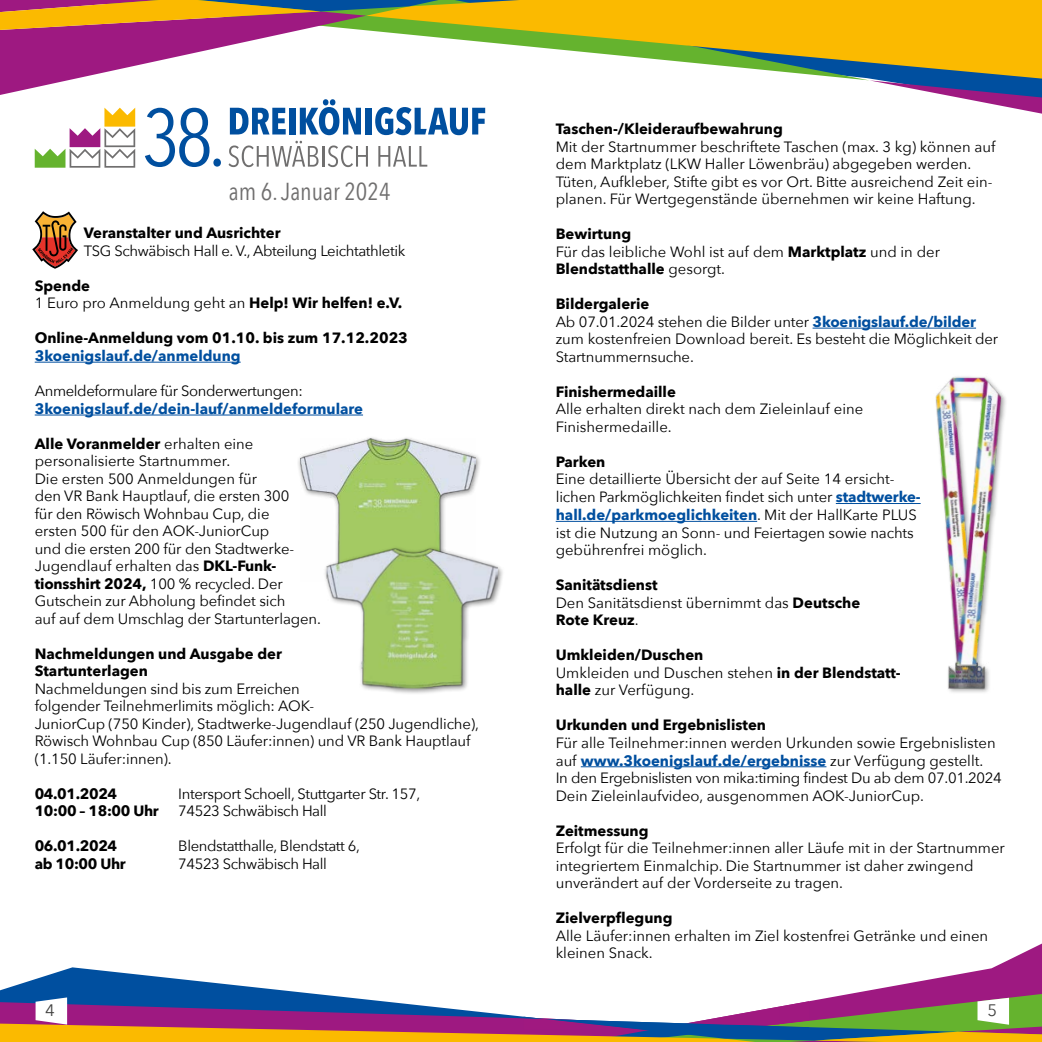
<style>
.page{position:relative;width:1042px;height:1042px;background:#fff}
.page>*{position:absolute;margin:0;border:0;box-sizing:border-box;transform-origin:0 0}
.t1{font:24.5px "Avenir Next Condensed";color:#706f6f}
.t2{font:16.62px "Avenir Next";color:#424241}
.t3{font:14.88px/17.5px "Avenir Next";letter-spacing:-.01em;color:#000}
.t4{font:700 14.88px/17.5px "Avenir Next";color:#000}
.t5{font:700 14.88px "Avenir Next";color:#004f9f}
.t6{font:700 14.88px "Avenir Next";letter-spacing:-.025em;color:#000}
.s1{font-weight:400}
.s2{font-weight:700}
.s3{font-weight:700;color:#004f9f}
</style>
<div class="page">
<svg style="left:994px;top:943px;width:48px;height:24px"></svg>
<svg style="left:0;top:967px;width:1042px;height:75px"></svg>
<img style="left:561px;top:1019px;width:163px;height:5px">
<svg style="left:0;top:0;width:1042px;height:168px"></svg>
<hr style="left:35px;top:362px;width:206px;height:1px;background:#004f9f">
<hr style="left:35px;top:415px;width:328px;height:1px;background:#004f9f">
<hr style="left:812px;top:328px;width:164px;height:1px;background:#004f9f">
<hr style="left:836px;top:503px;width:84px;height:1px;background:#004f9f">
<hr style="left:556px;top:521px;width:201px;height:1px;background:#004f9f">
<hr style="left:581px;top:766px;width:245px;height:1px;background:#004f9f">
<svg style="left:32px;top:211px;width:46px;height:58px"></svg>
<div style="left:297px;top:435px;width:185px;height:153px;background:#000;opacity:.5"></div>
<img style="left:300px;top:439px;width:176px;height:143px">
<div style="left:323px;top:545px;width:181px;height:150px;background:#000;opacity:.5"></div>
<img style="left:325px;top:548px;width:173px;height:141px">
<img style="left:935px;top:376px;width:70px;height:316px">
<h1 class="t1" style="left:229px;top:170px;width:163px">am 6. Januar 2024</h1>
<p class="t4" style="left:84px;top:224px;width:198px">Veranstalter und Ausrichter</p>
<p class="t3" style="left:84px;top:241px;width:323px">TSG Schwäbisch Hall e. V., Abteilung Leichtathletik</p>
<p class="t4" style="left:35px;top:276px;width:369px">Spende<br><span class="s1">1 Euro pro Anmeldung geht an</span> Help! Wir helfen! e.V.</p>
<p class="t4" style="left:35px;top:329px;width:375px">Online-Anmeldung vom 01.10. bis zum 17.12.2023</p>
<p class="t5" style="left:35px;top:343px;width:207px">3koenigslauf.de/anmeldung</p>
<p class="t3" style="left:35px;top:381px;width:270px">Anmeldeformulare für Sonderwertungen:</p>
<p class="t5" style="left:35px;top:396px;width:330px">3koenigslauf.de/dein-lauf/anmeldeformulare</p>
<p class="t3" style="left:35px;top:434px;width:288px"><span class="s2">Alle Voranmelder</span> erhalten eine personalisierte Startnummer.<br>Die ersten 500 Anmeldungen für<br>den VR Bank Hauptlauf, die ersten 300<br>für den Röwisch Wohnbau Cup, die<br>ersten 500 für den AOK-JuniorCup<br>und die ersten 200 für den Stadtwerke-Jugendlauf erhalten das <span class="s2">DKL-Funk&shy;tionsshirt 2024,</span> 100 % recycled. Der Gutschein zur Abholung befindet sich<br>auf auf dem Umschlag der Startunterlagen.</p>
<p class="t4" style="left:35px;top:645px;width:249px">Nachmeldungen und Ausgabe der<br>Startunterlagen</p>
<p class="t3" style="left:35px;top:679px;width:446px">Nachmeldungen sind bis zum Erreichen<br>folgender Teilnehmerlimits möglich: AOK-<br>JuniorCup (750 Kinder), Stadtwerke-Jugendlauf (250 Jugendliche), Röwisch Wohnbau Cup (850 Läufer:innen) und VR Bank Hauptlauf (1.150 Läufer:innen).</p>
<p class="t4" style="left:35px;top:785px;width:84px">04.01.2024</p>
<p class="t3" style="left:178px;top:784px;width:243px">Intersport Schoell, Stuttgarter Str. 157,</p>
<p class="t6" style="left:35px;top:798px;width:125px">10:00 – 18:00 Uhr</p>
<p class="t3" style="left:178px;top:802px;width:150px">74523 Schwäbisch Hall</p>
<p class="t4" style="left:35px;top:837px;width:84px">06.01.2024</p>
<p class="t3" style="left:178px;top:837px;width:183px">Blendstatthalle, Blendstatt 6,</p>
<p class="t4" style="left:35px;top:854px;width:92px">ab 10:00 Uhr</p>
<p class="t3" style="left:178px;top:854px;width:150px">74523 Schwäbisch Hall</p>
<p class="t4" style="left:556px;top:120px;width:229px">Taschen-/Kleideraufbewahrung</p>
<p class="t3" style="left:556px;top:137px;width:441px">Mit der Startnummer beschriftete Taschen (max. 3 kg) können auf dem Marktplatz (LKW Haller Löwenbräu) abgegeben werden.<br>Tüten, Aufkleber, Stifte gibt es vor Ort. Bitte ausreichend Zeit ein&shy;planen. Für Wertgegenstände übernehmen wir keine Haftung.</p>
<p class="t3" style="left:556px;top:224px;width:386px"><span class="s2">Bewirtung<br></span>Für das leibliche Wohl ist auf dem <span class="s2">Marktplatz</span> und in der<br><span class="s2">Blendstatthalle</span> gesorgt.</p>
<p class="t3" style="left:556px;top:294px;width:444px"><span class="s2">Bildergalerie<br></span>Ab 07.01.2024 stehen die Bilder unter <span class="s3">3koenigslauf.de/bilder </span>zum kostenfreien Download bereit. Es besteht die Möglichkeit der Startnummernsuche.</p>
<p class="t4" style="left:556px;top:383px;width:122px">Finishermedaille</p>
<p class="t3" style="left:556px;top:400px;width:309px">Alle erhalten direkt nach dem Zieleinlauf eine<br>Finishermedaille.</p>
<p class="t4" style="left:556px;top:453px;width:51px">Parken</p>
<p class="t3" style="left:556px;top:470px;width:366px">Eine detaillierte Übersicht der auf Seite 14 ersicht&shy;lichen Parkmöglichkeiten findet sich unter <span class="s3">stadtwerke&shy;hall.de/parkmoeglichkeiten</span>. Mit der HallKarte PLUS ist die Nutzung an Sonn- und Feiertagen sowie nachts gebührenfrei möglich.</p>
<p class="t4" style="left:556px;top:576px;width:306px">Sanitätsdienst<br><span class="s1">Den Sanitätsdienst übernimmt das</span> Deutsche<br>Rote Kreuz<span class="s1">.</span></p>
<p class="t4" style="left:556px;top:646px;width:347px">Umkleiden/Duschen<br><span class="s1">Umkleiden und Duschen stehen</span> in der Blendstatt&shy;halle <span class="s1">zur Verfügung.</span></p>
<p class="t4" style="left:556px;top:716px;width:212px">Urkunden und Ergebnislisten</p>
<p class="t3" style="left:556px;top:733px;width:448px">Für alle Teilnehmer:innen werden Urkunden sowie Ergebnislisten auf <span class="s3">www.3koenigslauf.de/ergebnisse</span> zur Verfügung gestellt.<br>In den Ergebnislisten von mika:timing findest Du ab dem 07.01.2024<br>Dein Zieleinlaufvideo, ausgenommen AOK-JuniorCup.</p>
<p class="t4" style="left:556px;top:821px;width:94px">Zeitmessung</p>
<p class="t3" style="left:556px;top:838px;width:451px">Erfolgt für die Teilnehmer:innen aller Läufe mit in der Startnummer integriertem Einmalchip. Die Startnummer ist daher zwingend unverändert auf der Vorderseite zu tragen.</p>
<p class="t4" style="left:556px;top:909px;width:118px">Zielverpflegung</p>
<p class="t3" style="left:556px;top:926px;width:434px">Alle Läufer:innen erhalten im Ziel kostenfrei Getränke und einen kleinen Snack.</p>
<p class="t2" style="left:45px;top:996px;width:11px">4</p>
<p class="t2" style="left:987px;top:996px;width:11px">5</p>
</div>
